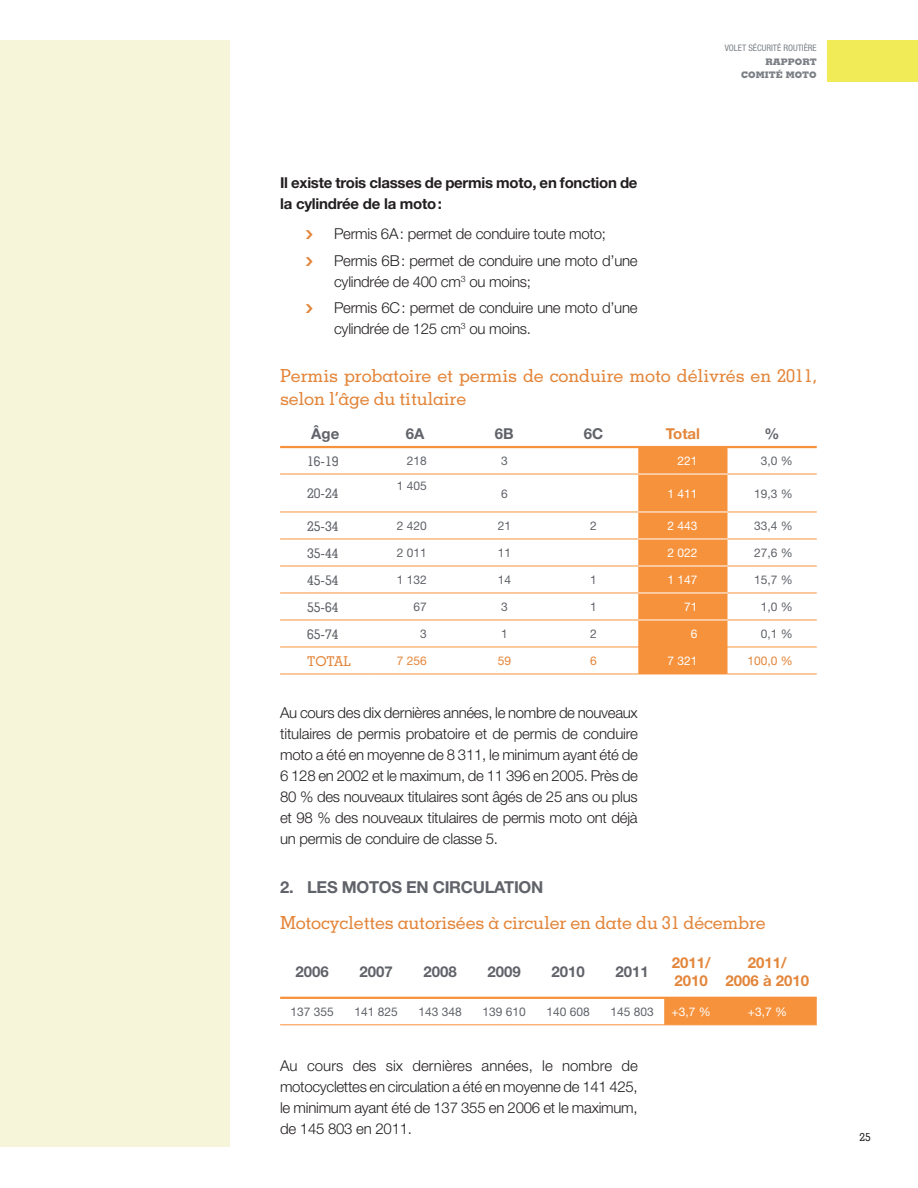
<style>
.page{position:relative;width:918px;height:1188px;background:#fff}
.page>*{position:absolute;margin:0;border:0;box-sizing:border-box;transform-origin:0 0}
.t1{font:500 18px/22.5px "Memphis";letter-spacing:-.015em;color:#e3853a}
.t2{font:700 16.5px "Helvetica Neue";letter-spacing:-.015em;color:#606369}
.t3{font:300 15px/21px "Helvetica Neue";letter-spacing:-.015em;color:#231f20}
.t4{font:700 15px/21px "Helvetica Neue";letter-spacing:-.015em;color:#231f20}
.t5{font:700 15px "Helvetica Neue";color:#606369}
.t6{font:700 15px/18px "Helvetica Neue";color:#e3853a}
.t7{font:500 13.5px "Memphis";color:#606369}
.t8{font:500 13.5px "Memphis";color:#e3853a}
.t9{font:12px "Helvetica Neue";color:#606369}
.t10{font:12px "Helvetica Neue";color:#fff}
.t11{font:12px "Helvetica Neue";color:#e3853a}
.t12{font:500 11.25px "Memphis";color:#231f20}
.t13{font:condensed 9px "Helvetica Neue";color:#7c8086}
.t14{font:800 9px/13.5px "Memphis";color:#7c8086;text-align:right}
</style>
<div class="page">
<div style="left:0;top:40px;width:230px;height:1108px;background:#f6f5d9"></div>
<div style="left:827px;top:40px;width:91px;height:42px;background:#f1eb58"></div>
<div style="left:638px;top:448px;width:90px;height:226px;background:#f7923c"></div>
<hr style="left:280px;top:474px;width:358px;height:1px;background:#f7923c">
<hr style="left:728px;top:474px;width:89px;height:1px;background:#f7923c">
<hr style="left:280px;top:512px;width:358px;height:1px;background:#f7923c">
<hr style="left:728px;top:512px;width:89px;height:1px;background:#f7923c">
<hr style="left:280px;top:539px;width:358px;height:1px;background:#f7923c">
<hr style="left:728px;top:539px;width:89px;height:1px;background:#f7923c">
<hr style="left:280px;top:566px;width:358px;height:1px;background:#f7923c">
<hr style="left:728px;top:566px;width:89px;height:1px;background:#f7923c">
<hr style="left:280px;top:593px;width:358px;height:1px;background:#f7923c">
<hr style="left:728px;top:593px;width:89px;height:1px;background:#f7923c">
<hr style="left:280px;top:620px;width:358px;height:1px;background:#f7923c">
<hr style="left:728px;top:620px;width:89px;height:1px;background:#f7923c">
<hr style="left:280px;top:647px;width:537px;height:1px;background:#f7923c">
<hr style="left:371px;top:674px;width:267px;height:1px;background:#f7923c">
<hr style="left:728px;top:674px;width:89px;height:1px;background:#f7923c">
<hr style="left:280px;top:674px;width:91px;height:1px;background:#f7923c">
<hr style="left:280px;top:446px;width:537px;height:2px;background:#f7923c">
<hr style="left:638px;top:674px;width:90px;height:1px;background:#f7923c">
<hr style="left:638px;top:474px;width:90px;height:1px;background:#fff">
<hr style="left:638px;top:512px;width:90px;height:1px;background:#fff">
<hr style="left:638px;top:539px;width:90px;height:1px;background:#fff">
<hr style="left:638px;top:566px;width:90px;height:1px;background:#fff">
<hr style="left:638px;top:593px;width:90px;height:1px;background:#fff">
<hr style="left:638px;top:620px;width:90px;height:1px;background:#fff">
<div style="left:664px;top:999px;width:153px;height:25px;background:#f7923c"></div>
<hr style="left:280px;top:1024px;width:384px;height:1px;background:#f7923c">
<hr style="left:280px;top:997px;width:537px;height:2px;background:#f7923c">
<hr style="left:664px;top:1024px;width:153px;height:1px;background:#f7923c">
<p class="t13" style="left:725px;top:45px;width:94px">VOLET SÉCURITÉ ROUTIÈRE</p>
<p class="t14" style="left:741px;top:56px;width:77px">RAPPORT<br>COMITÉ MOTO</p>
<p class="t4" style="left:280px;top:173px;width:359px">Il existe trois classes de permis moto, en fonction de la cylindrée de la moto :</p>
<p class="t3" style="left:334px;top:225px;width:273px">Permis 6A : permet de conduire toute moto;</p>
<p class="t3" style="left:334px;top:251px;width:305px">Permis 6B : permet de conduire une moto d’une cylindrée de 400 cm<sup>3</sup> ou moins;</p>
<p class="t3" style="left:334px;top:299px;width:305px">Permis 6C : permet de conduire une moto d’une cylindrée de 125 cm<sup>3</sup> ou moins.</p>
<p class="t1" style="left:280px;top:366px;width:538px">Permis probatoire et permis de conduire moto délivrés en 2011, selon l’âge du titulaire</p>
<p class="t5" style="left:311px;top:428px;width:30px">Âge</p>
<p class="t5" style="left:406px;top:428px;width:20px">6A</p>
<p class="t5" style="left:495px;top:428px;width:20px">6B</p>
<p class="t5" style="left:584px;top:428px;width:21px">6C</p>
<p class="t6" style="left:666px;top:426px;width:36px">Total</p>
<p class="t5" style="left:765px;top:428px;width:17px">%</p>
<p class="t7" style="left:307px;top:456px;width:33px">16-19</p>
<p class="t9" style="left:407px;top:457px;width:22px">218</p>
<p class="t9" style="left:501px;top:457px;width:8px">3</p>
<p class="t10" style="left:677px;top:457px;width:22px">221</p>
<p class="t9" style="left:761px;top:457px;width:34px">3,0 %</p>
<p class="t7" style="left:307px;top:488px;width:33px">20-24</p>
<p class="t9" style="left:397px;top:482px;width:32px">1 405</p>
<p class="t9" style="left:501px;top:489px;width:8px">6</p>
<p class="t10" style="left:667px;top:489px;width:32px">1 411</p>
<p class="t9" style="left:754px;top:489px;width:40px">19,3 %</p>
<p class="t7" style="left:307px;top:521px;width:33px">25-34</p>
<p class="t9" style="left:397px;top:522px;width:32px">2 420</p>
<p class="t9" style="left:498px;top:522px;width:15px">21</p>
<p class="t9" style="left:590px;top:522px;width:8px">2</p>
<p class="t10" style="left:667px;top:522px;width:32px">2 443</p>
<p class="t9" style="left:754px;top:522px;width:40px">33,4 %</p>
<p class="t7" style="left:307px;top:548px;width:33px">35-44</p>
<p class="t9" style="left:397px;top:549px;width:32px">2 011</p>
<p class="t9" style="left:498px;top:549px;width:15px">11</p>
<p class="t10" style="left:667px;top:549px;width:32px">2 022</p>
<p class="t9" style="left:754px;top:549px;width:40px">27,6 %</p>
<p class="t7" style="left:307px;top:575px;width:33px">45-54</p>
<p class="t9" style="left:397px;top:576px;width:32px">1 132</p>
<p class="t9" style="left:498px;top:576px;width:15px">14</p>
<p class="t9" style="left:590px;top:576px;width:8px">1</p>
<p class="t10" style="left:667px;top:576px;width:32px">1 147</p>
<p class="t9" style="left:754px;top:576px;width:40px">15,7 %</p>
<p class="t7" style="left:307px;top:602px;width:33px">55-64</p>
<p class="t9" style="left:413px;top:603px;width:15px">67</p>
<p class="t9" style="left:501px;top:603px;width:8px">3</p>
<p class="t9" style="left:590px;top:603px;width:8px">1</p>
<p class="t10" style="left:684px;top:603px;width:15px">71</p>
<p class="t9" style="left:761px;top:603px;width:34px">1,0 %</p>
<p class="t7" style="left:307px;top:629px;width:33px">65-74</p>
<p class="t9" style="left:420px;top:630px;width:8px">3</p>
<p class="t9" style="left:501px;top:630px;width:8px">1</p>
<p class="t9" style="left:590px;top:630px;width:8px">2</p>
<p class="t10" style="left:691px;top:630px;width:8px">6</p>
<p class="t9" style="left:761px;top:630px;width:34px">0,1 %</p>
<p class="t8" style="left:307px;top:656px;width:45px">TOTAL</p>
<p class="t11" style="left:397px;top:657px;width:32px">7 256</p>
<p class="t11" style="left:498px;top:657px;width:15px">59</p>
<p class="t11" style="left:590px;top:657px;width:8px">6</p>
<p class="t10" style="left:667px;top:657px;width:32px">7 321</p>
<p class="t11" style="left:747px;top:657px;width:47px">100,0 %</p>
<p class="t3" style="left:280px;top:704px;width:359px;text-align:justify">Au cours des dix dernières années, le nombre de nouveaux titulaires de permis probatoire et de permis de conduire moto a été en moyenne de 8 311, le minimum ayant été de 6 128 en 2002 et le maximum, de 11 396 en 2005. Près de 80 % des nouveaux titulaires sont âgés de 25 ans ou plus et 98 % des nouveaux titulaires de permis moto ont déjà un permis de conduire de classe 5.</p>
<h3 class="t2" style="left:280px;top:881px;width:265px">2. LES MOTOS EN CIRCULATION</h3>
<p class="t1" style="left:280px;top:913px;width:487px">Motocyclettes autorisées à circuler en date du 31 décembre</p>
<p class="t5" style="left:295px;top:966px;width:35px">2006</p>
<p class="t5" style="left:359px;top:966px;width:35px">2007</p>
<p class="t5" style="left:423px;top:966px;width:35px">2008</p>
<p class="t5" style="left:487px;top:966px;width:35px">2009</p>
<p class="t5" style="left:551px;top:966px;width:35px">2010</p>
<p class="t5" style="left:615px;top:966px;width:35px">2011</p>
<p class="t6" style="left:672px;top:955px;width:40px">2011/<br>2010</p>
<p class="t6" style="left:726px;top:955px;width:85px;text-align:center">2011/<br>2006 à 2010</p>
<p class="t9" style="left:290px;top:1007px;width:45px">137 355</p>
<p class="t9" style="left:354px;top:1007px;width:45px">141 825</p>
<p class="t9" style="left:418px;top:1007px;width:45px">143 348</p>
<p class="t9" style="left:482px;top:1007px;width:45px">139 610</p>
<p class="t9" style="left:546px;top:1007px;width:45px">140 608</p>
<p class="t9" style="left:610px;top:1007px;width:45px">145 803</p>
<p class="t10" style="left:672px;top:1007px;width:41px">+3,7 %</p>
<p class="t10" style="left:748px;top:1007px;width:41px">+3,7 %</p>
<p class="t3" style="left:280px;top:1057px;width:359px;text-align:justify">Au cours des six dernières années, le nombre de motocyclettes en circulation a été en moyenne de 141 425, le minimum ayant été de 137 355 en 2006 et le maximum, de 145 803 en 2011.</p>
<p class="t12" style="left:860px;top:1133px;width:13px">25</p>
</div>
